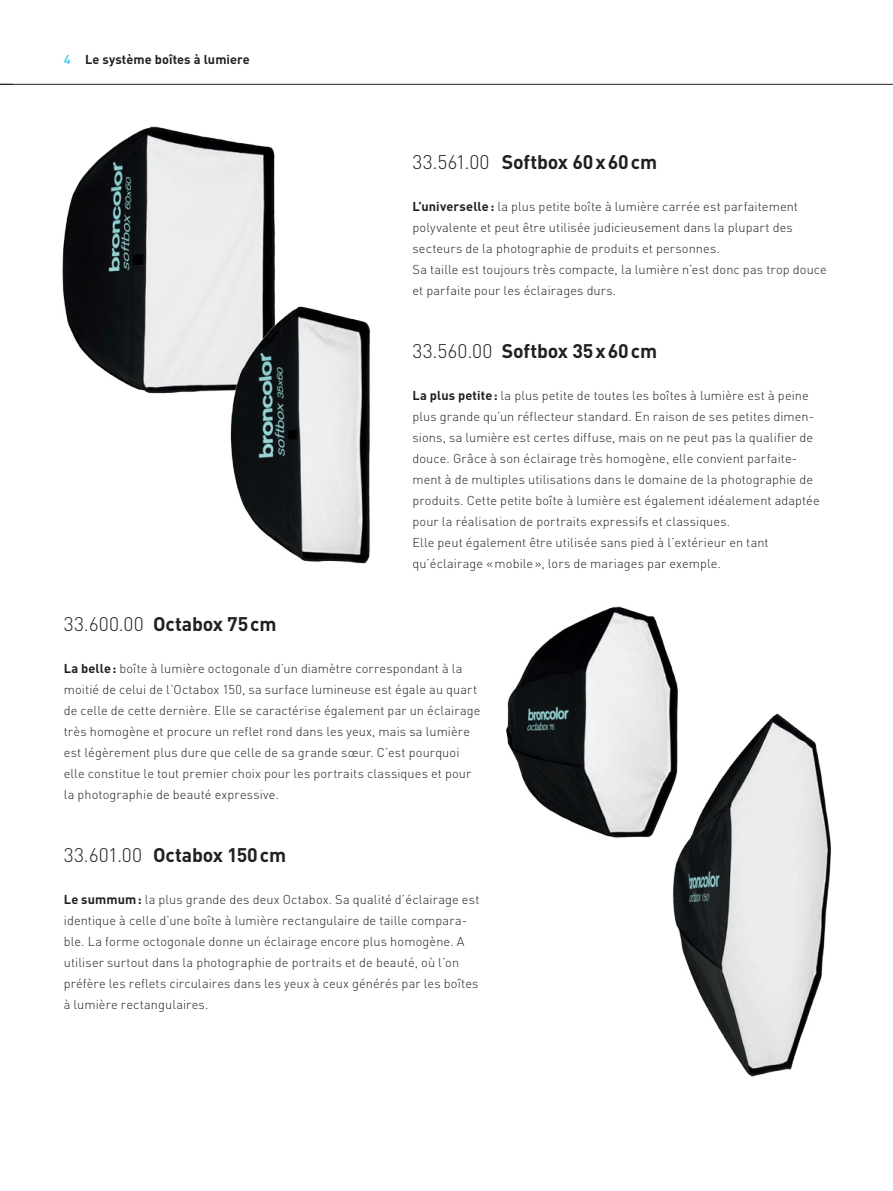
<style>
.page{position:relative;width:893px;height:1191px;background:#fff}
.page>*{position:absolute;margin:0;border:0;box-sizing:border-box;transform-origin:0 0}
.t1{font:700 19.5px "DIN";letter-spacing:-.01em;color:#231f20}
.t2{font:300 12.75px/21px "DIN";letter-spacing:.01em;color:#231f20}
.t3{font:700 12.75px "DIN";letter-spacing:.005em;color:#231f20}
.s1{color:#56cbf5}
.s2{font-weight:300}
.s3{font-weight:700}
</style>
<div class="page">
<img style="left:506px;top:606px;width:172px;height:232px">
<img style="left:660px;top:707px;width:171px;height:370px">
<img style="left:62px;top:126px;width:213px;height:268px">
<img style="left:217px;top:303px;width:154px;height:261px">
<hr style="left:0;top:84px;width:893px;height:1px;background:#231f20">
<p class="t3" style="left:64px;top:51px;width:188px"><span class="s1">4</span> Le système boîtes à lumiere</p>
<h1 class="t1" style="left:412px;top:149px;width:246px"><span class="s2">33.561.00</span> Softbox 60 x 60 cm</h1>
<p class="t2" style="left:412px;top:195px;width:416px"><span class="s3">L’universelle :</span> la plus petite boîte à lumière carrée est parfaitement polyvalente et peut être utilisée judicieusement dans la plupart des secteurs de la photographie de produits et personnes.<br>Sa taille est toujours très compacte, la lumière n’est donc pas trop douce et parfaite pour les éclairages durs.</p>
<h1 class="t1" style="left:412px;top:338px;width:246px"><span class="s2">33.560.00</span> Softbox 35 x 60 cm</h1>
<p class="t2" style="left:412px;top:384px;width:409px"><span class="s3">La plus petite :</span> la plus petite de toutes les boîtes à lumière est à peine plus grande qu’un réflecteur standard. En raison de ses petites dimen&shy;sions, sa lumière est certes diffuse, mais on ne peut pas la qualifier de douce. Grâce à son éclairage très homogène, elle convient parfaite&shy;ment à de multiples utilisations dans le domaine de la photographie de produits. Cette petite boîte à lumière est également idéalement adaptée pour la réalisation de portraits expressifs et classiques.<br>Elle peut également être utilisée sans pied à l’extérieur en tant qu’éclairage «mobile», lors de mariages par exemple.</p>
<h1 class="t1" style="left:64px;top:611px;width:214px"><span class="s2">33.600.00</span> Octabox 75 cm</h1>
<p class="t2" style="left:64px;top:657px;width:418px"><span class="s3">La belle :</span> boîte à lumière octogonale d’un diamètre correspondant à la moitié de celui de l’Octabox 150, sa surface lumineuse est égale au quart de celle de cette dernière. Elle se caractérise également par un éclairage très homogène et procure un reflet rond dans les yeux, mais sa lumière est légèrement plus dure que celle de sa grande sœur. C’est pourquoi elle constitue le tout premier choix pour les portraits classiques et pour la photographie de beauté expressive.</p>
<h1 class="t1" style="left:64px;top:842px;width:224px"><span class="s2">33.601.00</span> Octabox 150 cm</h1>
<p class="t2" style="left:64px;top:888px;width:417px"><span class="s3">Le summum :</span> la plus grande des deux Octabox. Sa qualité d’éclairage est identique à celle d’une boîte à lumière rectangulaire de taille compara&shy;ble. La forme octogonale donne un éclairage encore plus homogène. A utiliser surtout dans la photographie de portraits et de beauté, où l’on préfère les reflets circulaires dans les yeux à ceux générés par les boîtes à lumière rectangulaires.</p>
</div>
